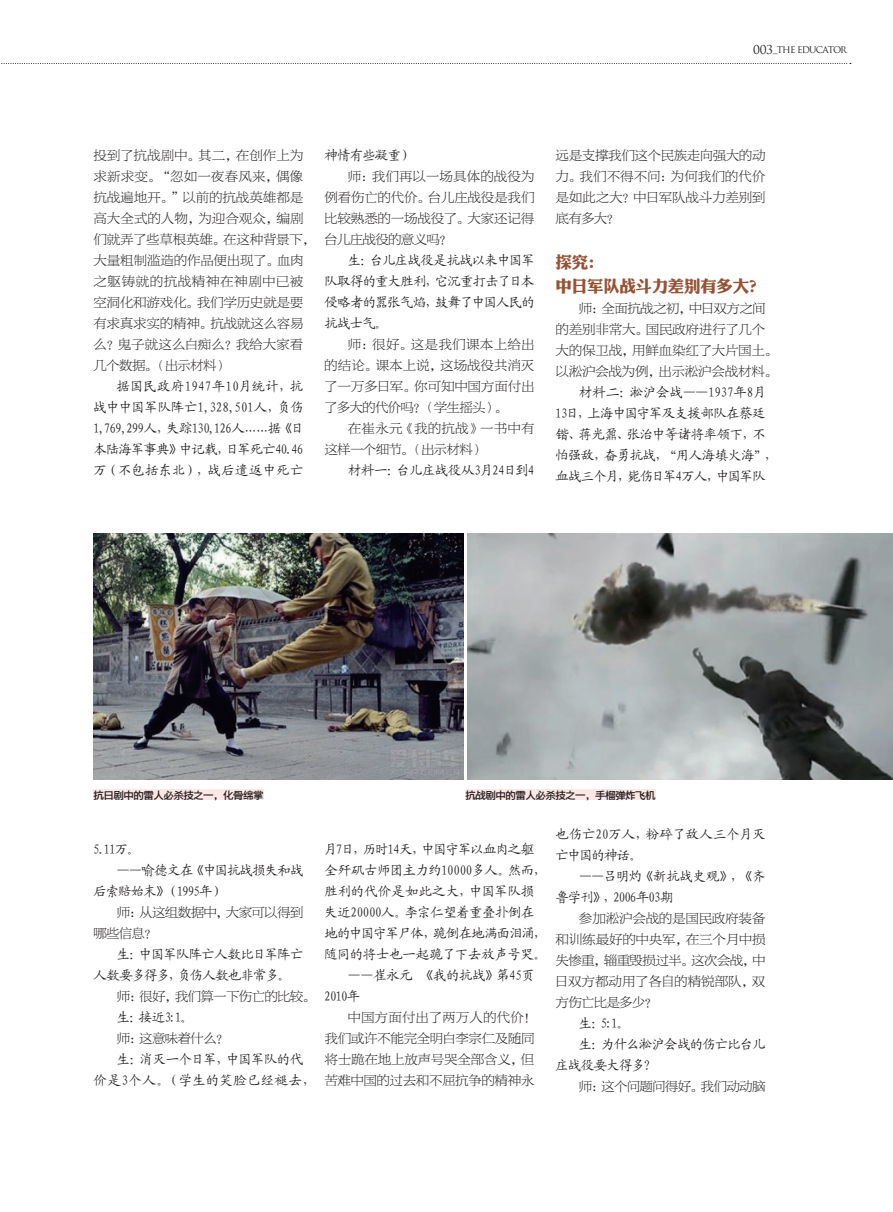
<style>
.page{position:relative;width:893px;height:1212px;background:#fff}
.page>*{position:absolute;margin:0;border:0;box-sizing:border-box;transform-origin:0 0}
.小标{font:16.5px "DF Li Jin Hei W8";letter-spacing:-.02em;color:#955336}
.正文{font:13.5px/21px "FZBYSK GBK1 0";letter-spacing:-.015em;color:#231f20}
.正文-2{font:13.5px/21px "Kai Ti GB2312";letter-spacing:-.055em;color:#231f20}
.正文-3{font:13.5px/21px "FZBYSK GBK1 0";letter-spacing:-.05em;color:#231f20}
.正文-4{font:13.5px/21px "Kai Ti GB2312";color:#231f20}
.正文-5{font:13.5px/21px "Kai Ti GB2312";letter-spacing:-.075em;color:#231f20}
.正文-6{font:13.5px/21px "Kai Ti GB2312";letter-spacing:-.03em;color:#231f20}
.作者_图说{font:10.5px "FZYDZHJW GB1 0";letter-spacing:-.05em;color:#231f20}
.English{font:9px "Trajan Pro";letter-spacing:-.1em;color:#231f20}
.s1{font-size:12px}
</style>
<div class="page">
<svg style="left:1px;top:63px;width:850px;height:1px"></svg>
<img style="left:467px;top:534px;width:426px;height:246px">
<img style="left:94px;top:534px;width:370px;height:246px">
<div style="left:94px;top:789px;width:170px;height:11px;background:#fde8e7"></div>
<div style="left:466px;top:789px;width:190px;height:11px;background:#fde8e7"></div>
<p class="English" style="left:753px;top:44px;width:95px"><span class="s1">003</span>_THE EDUCATOR</p>
<p class="正文" style="left:93px;top:146px;width:224px">投到了抗战剧中。其二，在创作上为求新求变。“忽如一夜春风来，偶像抗战遍地开。”以前的抗战英雄都是高大全式的人物，为迎合观众，编剧们就弄了些草根英雄。在这种背景下，大量粗制滥造的作品便出现了。血肉之躯铸就的抗战精神在神剧中已被空洞化和游戏化。我们学历史就是要有求真求实的精神。抗战就这么容易么？鬼子就这么白痴么？我给大家看几个数据。（出示材料）</p>
<p class="正文-2" style="left:93px;top:376px;width:213px;text-align:justify;text-indent:24px">据国民政府1947年10月统计，抗战中中国军队阵亡1,328,501人，负伤1,769,299人，失踪130,126人……据《日本陆海军事典》中记载，日军死亡40.46万（不包括东北），战后遣返中死亡</p>
<p class="正文-2" style="left:325px;top:145px;width:90px">神情有些凝重）</p>
<p class="正文" style="left:324px;top:167px;width:212px;text-align:justify;text-indent:24px">师：我们再以一场具体的战役为例看伤亡的代价。台儿庄战役是我们比较熟悉的一场战役了。大家还记得台儿庄战役的意义吗？</p>
<p class="正文-2" style="left:324px;top:250px;width:212px;text-align:justify;text-indent:24px">生：台儿庄战役是抗战以来中国军队取得的重大胜利，它沉重打击了日本侵略者的嚣张气焰，鼓舞了中国人民的抗战士气。</p>
<p class="正文" style="left:324px;top:335px;width:212px;text-align:justify;text-indent:24px">师：很好。这是我们课本上给出的结论。课本上说，这场战役共消灭了一万多日军。你可知中国方面付出了多大的代价吗？（学生摇头）。</p>
<p class="正文" style="left:324px;top:419px;width:212px;text-indent:23px">在崔永元《我的抗战》一书中有这样一个细节。（出示材料）</p>
<p class="正文-2" style="left:348px;top:460px;width:188px">材料一：台儿庄战役从3月24日到4</p>
<p class="正文" style="left:555px;top:146px;width:212px;text-align:justify">远是支撑我们这个民族走向强大的动力。我们不得不问：为何我们的代价是如此之大？中日军队战斗力差别到底有多大？</p>
<p class="小标" style="left:555px;top:254px;width:50px">探究：</p>
<p class="小标" style="left:555px;top:278px;width:211px">中日军队战斗力差别有多大？</p>
<p class="正文" style="left:555px;top:299px;width:224px;text-indent:24px">师：全面抗战之初，中日双方之间的差别非常大。国民政府进行了几个大的保卫战，用鲜血染红了大片国土。以淞沪会战为例，出示淞沪会战材料。</p>
<p class="正文-2" style="left:555px;top:382px;width:224px;text-indent:24px">材料二：淞沪会战——1937年8月<br>13日，上海中国守军及支援部队在蔡廷锴、蒋光鼐、张治中等诸将率领下，不怕强敌，奋勇抗战，“用人海填火海”，血战三个月，毙伤日军4万人，中国军队</p>
<p class="作者_图说" style="left:94px;top:789px;width:172px">抗日剧中的雷人必杀技之一，化骨绵掌</p>
<p class="作者_图说" style="left:466px;top:789px;width:192px">抗战剧中的雷人必杀技之一，手榴弹炸飞机</p>
<p class="正文-2" style="left:93px;top:838px;width:49px">5.11万。</p>
<p class="正文-2" style="left:93px;top:859px;width:212px;text-indent:23px">——喻德文在《中国抗战损失和战后索赔始末》（1995年）</p>
<p class="正文-3" style="left:93px;top:902px;width:212px;text-indent:23px">师：从这组数据中，大家可以得到哪些信息？</p>
<p class="正文-2" style="left:93px;top:943px;width:212px;text-indent:23px">生：中国军队阵亡人数比日军阵亡人数要多得多，负伤人数也非常多。</p>
<p class="正文-3" style="left:117px;top:986px;width:201px">师：很好，我们算一下伤亡的比较。</p>
<p class="正文-2" style="left:117px;top:1006px;width:78px">生：接近3:1。</p>
<p class="正文" style="left:117px;top:1028px;width:114px">师：这意味着什么？</p>
<p class="正文-4" style="left:93px;top:1048px;width:224px;text-indent:23px">生：消灭一个日军，中国军队的代价是3个人。（学生的笑脸已经褪去，</p>
<p class="正文-2" style="left:324px;top:838px;width:224px">月7日，历时14天，中国守军以血肉之躯全歼矶古师团主力约10000多人。然而，胜利的代价是如此之大，中国军队损失近20000人。李宗仁望着重叠扑倒在地的中国守军尸体，跪倒在地满面泪涌，随同的将士也一起跪了下去放声号哭。</p>
<p class="正文-2" style="left:324px;top:964px;width:212px;text-indent:23px">——崔永元 《我的抗战》第45页<br>2010年</p>
<p class="正文" style="left:324px;top:1007px;width:214px;text-indent:23px">中国方面付出了两万人的代价！我们或许不能完全明白李宗仁及随同将士跪在地上放声号哭全部含义，但苦难中国的过去和不屈抗争的精神永</p>
<p class="正文-6" style="left:555px;top:823px;width:212px">也伤亡20万人，粉碎了敌人三个月灭亡中国的神话。</p>
<p class="正文-5" style="left:555px;top:865px;width:212px;text-indent:23px">——吕明灼《新抗战史观》，《齐鲁学刊》，2006年03期</p>
<p class="正文" style="left:555px;top:908px;width:212px;text-align:justify;text-indent:24px">参加淞沪会战的是国民政府装备和训练最好的中央军，在三个月中损失惨重，辎重毁损过半。这次会战，中日双方都动用了各自的精锐部队，双方伤亡比是多少？</p>
<p class="正文-2" style="left:579px;top:1012px;width:53px">生：5:1。</p>
<p class="正文-2" style="left:555px;top:1033px;width:212px;text-indent:23px">生：为什么淞沪会战的伤亡比台儿庄战役要大得多？</p>
<p class="正文-3" style="left:579px;top:1076px;width:188px">师：这个问题问得好。我们动动脑</p>
</div>
